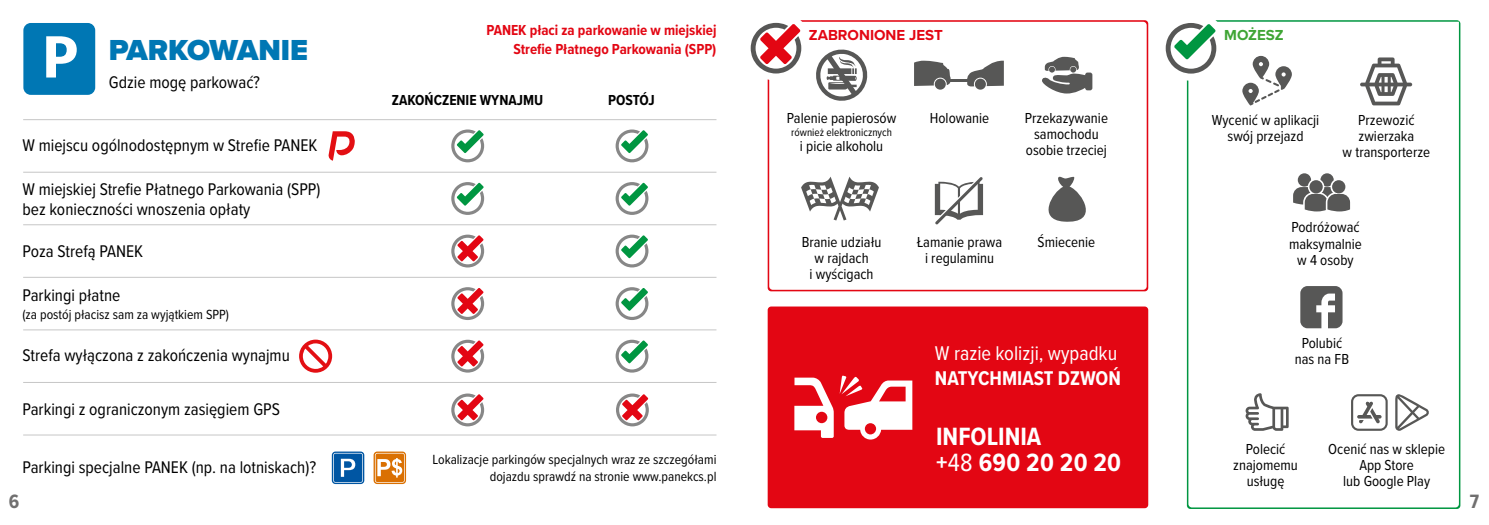
<style>
.page{position:relative;width:1489px;height:525px;background:#fff}
.page>*{position:absolute;margin:0;border:0;box-sizing:border-box;transform-origin:0 0}
.t1{font:900 30px "Proxima Nova";color:#0077b4}
.t2{font:700 25.88px/25.9px "Proxima Nova Cond";color:#fff}
.t3{font:20.62px "Proxima Nova Cond";color:#fff}
.t4{font:700 20.62px "Proxima Nova Cond";color:#fff}
.t5{font:700 20px "Proxima Nova Cond";color:#706f6f}
.t6{font:17.5px/20px "Proxima Nova Cond";color:#000}
.t7{font:15px/16.2px "Proxima Nova Cond";color:#000;text-align:center}
.t8{font:700 15px "Proxima Nova Cond";color:#e30613}
.t9{font:700 15px "Proxima Nova Cond";color:#000}
.t10{font:700 15px "Proxima Nova";color:#e30613}
.t11{font:700 15px "Proxima Nova";color:#3fa535}
.t12{font:13.75px/16.5px "Proxima Nova Cond";color:#000;text-align:right}
.t13{font:11.25px "Proxima Nova Cond";color:#000}
.s1{font-weight:400}
</style>
<div class="page">
<hr style="left:23px;top:119px;width:693px;height:1px;background:#c6c6c6">
<hr style="left:23px;top:172px;width:693px;height:1px;background:#c6c6c6">
<hr style="left:23px;top:224px;width:693px;height:1px;background:#c6c6c6">
<hr style="left:23px;top:277px;width:693px;height:1px;background:#c6c6c6">
<hr style="left:23px;top:329px;width:693px;height:1px;background:#c6c6c6">
<hr style="left:23px;top:382px;width:693px;height:1px;background:#c6c6c6">
<svg style="left:451px;top:234px;width:33px;height:33px"></svg>
<svg style="left:451px;top:129px;width:33px;height:33px"></svg>
<svg style="left:615px;top:129px;width:33px;height:33px"></svg>
<svg style="left:451px;top:182px;width:33px;height:33px"></svg>
<svg style="left:615px;top:182px;width:33px;height:33px"></svg>
<svg style="left:615px;top:234px;width:33px;height:33px"></svg>
<svg style="left:615px;top:287px;width:33px;height:33px"></svg>
<svg style="left:615px;top:339px;width:33px;height:33px"></svg>
<svg style="left:451px;top:287px;width:33px;height:33px"></svg>
<svg style="left:451px;top:339px;width:33px;height:33px"></svg>
<div style="left:23px;top:23px;width:72px;height:72px;background:#0077b4;border-radius:7px"></div>
<svg style="left:46px;top:36px;width:31px;height:41px"></svg>
<svg style="left:451px;top:393px;width:33px;height:33px"></svg>
<svg style="left:616px;top:393px;width:32px;height:33px"></svg>
<hr style="left:23px;top:434px;width:693px;height:1px;background:#c6c6c6">
<svg style="left:328px;top:131px;width:27px;height:29px"></svg>
<svg style="left:299px;top:339px;width:33px;height:33px"></svg>
<svg style="left:303px;top:343px;width:25px;height:26px"></svg>
<svg style="left:332px;top:451px;width:32px;height:33px"></svg>
<svg style="left:333px;top:452px;width:30px;height:30px"></svg>
<div style="left:334px;top:453px;width:28px;height:28px;background:#0056a3;border-radius:2px"></div>
<svg style="left:373px;top:451px;width:33px;height:33px"></svg>
<svg style="left:375px;top:452px;width:29px;height:30px"></svg>
<div style="left:375px;top:453px;width:29px;height:28px;background:#da7002;border-radius:2px"></div>
<svg style="left:377px;top:458px;width:25px;height:19px"></svg>
<svg style="left:341px;top:458px;width:14px;height:18px"></svg>
<div style="left:767px;top:306px;width:381px;height:202px;background:#e30613;border-radius:4px"></div>
<svg style="left:767px;top:20px;width:381px;height:271px"></svg>
<svg style="left:1186px;top:20px;width:274px;height:488px"></svg>
<svg style="left:1165px;top:20px;width:58px;height:61px"></svg>
<svg style="left:794px;top:375px;width:118px;height:64px"></svg>
<svg style="left:750px;top:20px;width:119px;height:83px"></svg>
<svg style="left:1350px;top:394px;width:37px;height:36px"></svg>
<svg style="left:1394px;top:393px;width:35px;height:37px"></svg>
<svg style="left:1300px;top:286px;width:42px;height:42px"></svg>
<p class="t8" style="left:486px;top:19px;width:231px">PANEK płaci za parkowanie w miejskiej</p>
<h1 class="t1" style="left:109px;top:27px;width:201px">PARKOWANIE</h1>
<p class="t8" style="left:513px;top:38px;width:204px">Strefie Płatnego Parkowania (SPP)</p>
<p class="t6" style="left:109px;top:72px;width:152px">Gdzie mogę parkować?</p>
<p class="t9" style="left:392px;top:89px;width:153px">ZAKOŃCZENIE WYNAJMU</p>
<p class="t9" style="left:608px;top:89px;width:48px">POSTÓJ</p>
<p class="t6" style="left:22px;top:134px;width:296px">W miejscu ogólnodostępnym w Strefie PANEK</p>
<p class="t6" style="left:22px;top:178px;width:299px">W miejskiej Strefie Płatnego Parkowania (SPP) bez konieczności wnoszenia opłaty</p>
<p class="t6" style="left:22px;top:241px;width:122px">Poza Strefą PANEK</p>
<p class="t6" style="left:22px;top:284px;width:99px">Parkingi płatne</p>
<p class="t12" style="left:22px;top:305px;width:208px">(za postój płacisz sam za wyjątkiem SPP)</p>
<p class="t6" style="left:22px;top:344px;width:269px">Strefa wyłączona z zakończenia wynajmu</p>
<p class="t6" style="left:22px;top:398px;width:259px">Parkingi z ograniczonym zasięgiem GPS</p>
<p class="t6" style="left:22px;top:456px;width:295px">Parkingi specjalne PANEK (np. na lotniskach)?</p>
<p class="t12" style="left:432px;top:450px;width:285px">Lokalizacje parkingów specjalnych wraz ze szczegółami dojazdu sprawdź na stronie www.panekcs.pl</p>
<p class="t10" style="left:808px;top:24px;width:135px">ZABRONIONE JEST</p>
<p class="t11" style="left:1224px;top:24px;width:61px">MOŻESZ</p>
<p class="t7" style="left:786px;top:109px;width:111px">Palenie papierosów</p>
<p class="t13" style="left:791px;top:124px;width:102px">również elektronicznych</p>
<p class="t7" style="left:800px;top:138px;width:85px">i picie alkoholu</p>
<p class="t7" style="left:929px;top:109px;width:61px">Holowanie</p>
<p class="t7" style="left:1024px;top:109px;width:85px">Przekazywanie samochodu osobie trzeciej</p>
<p class="t7" style="left:1211px;top:111px;width:109px">Wycenić w aplikacji swój przejazd</p>
<p class="t7" style="left:1342px;top:111px;width:89px">Przewozić zwierzaka<br>w transporterze</p>
<p class="t7" style="left:801px;top:233px;width:81px">Branie udziału w rajdach<br>i wyścigach</p>
<p class="t7" style="left:916px;top:233px;width:87px">Łamanie prawa i regulaminu</p>
<p class="t7" style="left:1037px;top:233px;width:59px">Śmiecenie</p>
<h3 class="t3" style="left:934px;top:338px;width:184px">W razie kolizji, wypadku</h3>
<h3 class="t4" style="left:934px;top:362px;width:187px">NATYCHMIAST DZWOŃ</h3>
<h2 class="t2" style="left:936px;top:423px;width:186px">INFOLINIA<br>+<span class="s1">48</span> 690 20 20 20</h2>
<p class="t7" style="left:1288px;top:218px;width:74px">Podróżować maksymalnie w 4 osoby</p>
<p class="t7" style="left:1294px;top:334px;width:56px">Polubić nas na FB</p>
<p class="t7" style="left:1233px;top:440px;width:66px">Polecić znajomemu usługę</p>
<p class="t7" style="left:1328px;top:440px;width:118px">Ocenić nas w sklepie<br>App Store<br>lub Google Play</p>
<h3 class="t5" style="left:9px;top:486px;width:12px">6</h3>
<h3 class="t5" style="left:1469px;top:486px;width:11px">7</h3>
</div>
